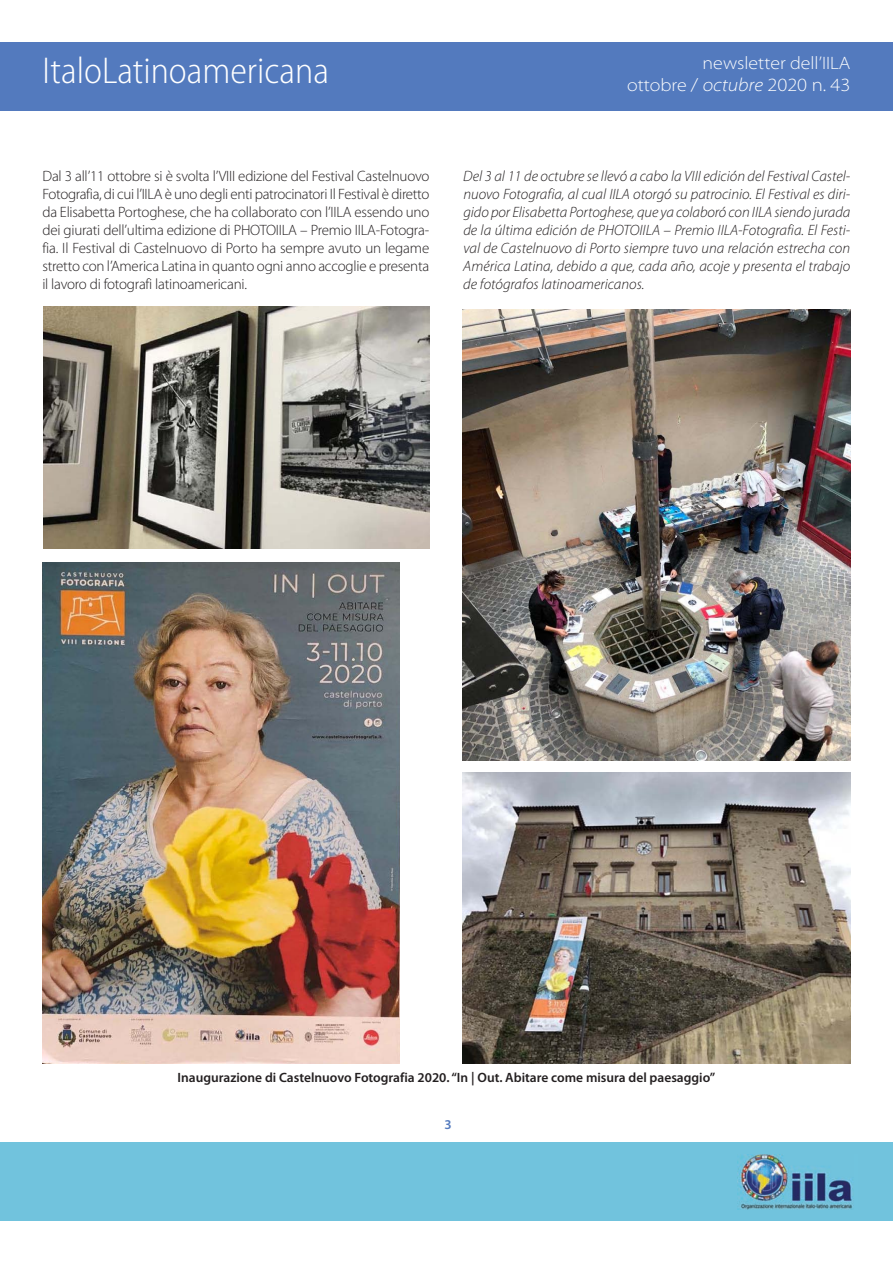
<style>
.page{position:relative;width:893px;height:1263px;background:#fff}
.page>*{position:absolute;margin:0;border:0;box-sizing:border-box;transform-origin:0 0}
.t1{font:300 semi-condensed 37.5px "Myriad Pro";color:#fff}
.t2{font:300 semi-expanded 18.75px "Myriad Pro";color:#fff}
.t3{font:300 semi-expanded 18px "Myriad Pro";color:#fff}
.t4{font:300 15px/18px "Myriad Pro";letter-spacing:-.015em;color:#231f20;text-align:justify}
.t5{font:italic 300 15px/18px "Myriad Pro";color:#231f20;text-align:justify}
.t6{font:600 13.5px "Myriad Pro";color:#231f20}
.t7{font:600 13.5px "Myriad Pro";color:#537abe}
.s1{font-size:18px}
.s2{font-style:italic}
</style>
<div class="page">
<div style="left:0;top:43px;width:893px;height:68px;background:#537abe"></div>
<div style="left:0;top:1142px;width:893px;height:78px;background:#71c3dd"></div>
<img style="left:738px;top:1155px;width:115px;height:54px">
<img style="left:44px;top:307px;width:385px;height:242px">
<img style="left:462px;top:309px;width:388px;height:451px">
<img style="left:43px;top:562px;width:357px;height:501px">
<img style="left:463px;top:772px;width:387px;height:291px">
<h1 class="t1" style="left:43px;top:57px;width:288px">ItaloLatinoamericana</h1>
<p class="t3" style="left:703px;top:56px;width:149px">newsletter dell’IILA</p>
<p class="t2" style="left:627px;top:78px;width:225px"><span class="s1">ottobre</span> / <span class="s2">octubre</span> 2020 n. 43</p>
<p class="t4" style="left:42px;top:168px;width:389px">Dal 3 all’11 ottobre si è svolta l’VIII edizione del Festival Castelnuovo Fotografia, di cui l’IILA è uno degli enti patrocinatori Il Festival è diretto da Elisabetta Portoghese, che ha collaborato con l’IILA essendo uno dei giurati dell’ultima edizione di PHOTOIILA – Premio IILA-Fotogra&shy;fia. Il Festival di Castelnuovo di Porto ha sempre avuto un legame stretto con l’America Latina in quanto ogni anno accoglie e presenta il lavoro di fotografi latinoamericani.</p>
<p class="t5" style="left:463px;top:168px;width:389px">Del 3 al 11 de octubre se llevó a cabo la VIII edición del Festival Castel&shy;nuovo Fotografia, al cual IILA otorgó su patrocinio. El Festival es diri&shy;gido por Elisabetta Portoghese, que ya colaboró con IILA siendo jurada de la última edición de PHOTOIILA – Premio IILA-Fotografia. El Festi&shy;val de Castelnuovo di Porto siempre tuvo una relación estrecha con América Latina, debido a que, cada año, acoje y presenta el trabajo de fotógrafos latinoamericanos.</p>
<p class="t6" style="left:178px;top:1073px;width:539px">Inaugurazione di Castelnuovo Fotografia 2020. “In | Out. Abitare come misura del paesaggio”</p>
<p class="t7" style="left:444px;top:1120px;width:9px">3</p>
</div>
